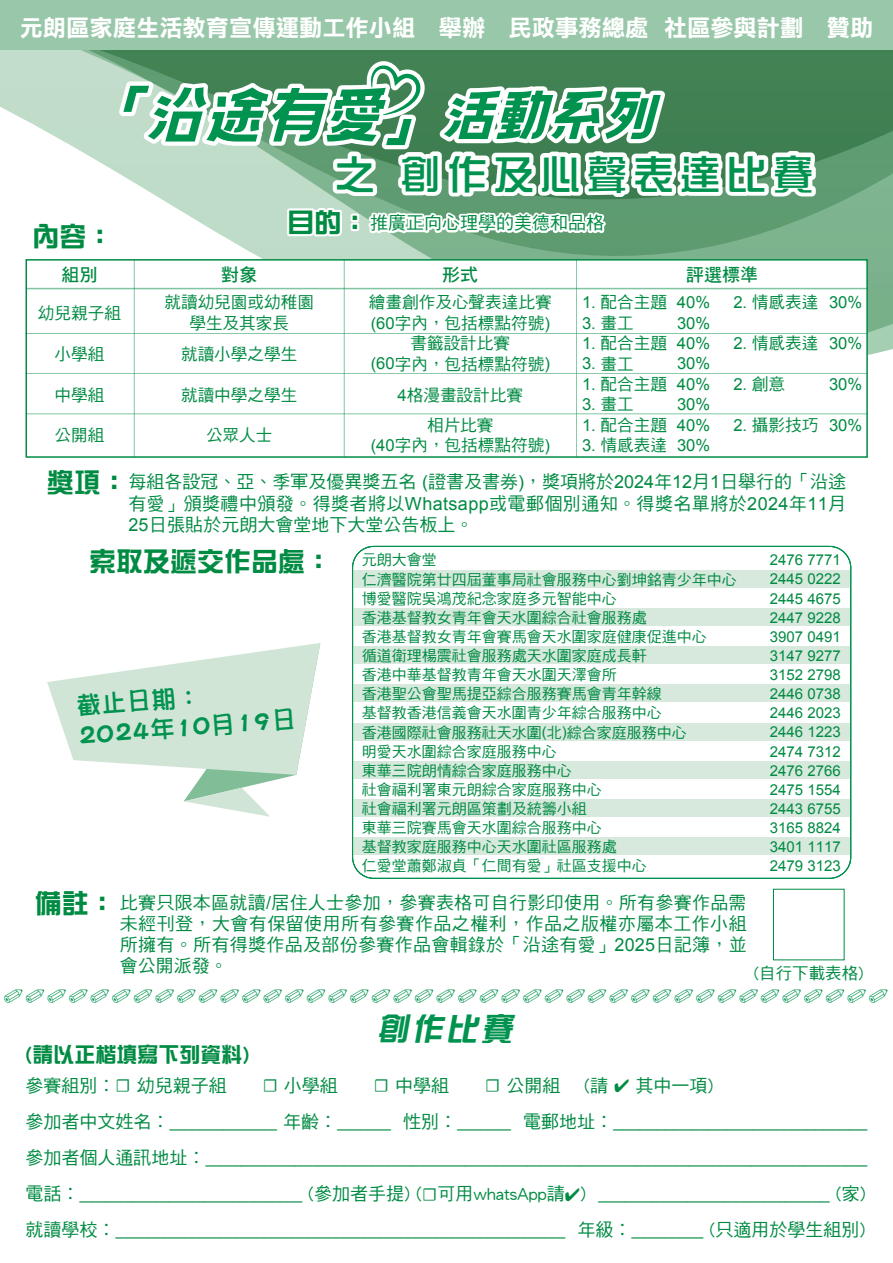
<style>
.page{position:relative;width:893px;height:1263px;background:#fff}
.page>*{position:absolute;margin:0;border:0;box-sizing:border-box;transform-origin:0 0}
.t1{font:italic 65.25px "bananaslipplus";color:#00934f;scale:1.14 1}
.t2{font:40.5px "DF Zong Yi Std W5";letter-spacing:.15em;color:#00934f}
.t3{font:italic 31.5px "DF Zong Yi Std W7";color:#00934f}
.t4{font:27px "DF Zong Yi Std W7";color:#008b43}
.t5{font:23.85px/29.5px "DFPOP1 Std W7";color:#00934f}
.t6{font:23.25px "DF Li Hei Std W7";color:#fff}
.t7{font:22.5px "Zapf Dingbats ITC";color:#00934f}
.t8{font:21px "DF Zong Yi Std W7";color:#008b43}
.t9{font:18px/21.3px "DF Hei Std W5";color:#008b43;text-align:justify}
.t10{font:18px "DF Hei Std W7";color:#008b43}
.t11{font:16.65px/20.4px "DF Hei Std W5";color:#008b43;text-align:center}
.t12{font:16.65px "Arial";color:#008b43}
.t13{font:16.5px "DF Hei Std W5";color:#008b43}
.t14{font:15px "DF Hei Std W5";color:#008b43}
.t15{font:15px "Arial";color:#008b43}
.s1{font-size:58.95px}
.s2{font-family:"DF Zong Yi Std W7";font-size:27px}
.s3{font-family:"DF Hei Std W5"}
.s4{font-family:"Arial"}
.s5{font-family:"Minion Pro"}
</style>
<div class="page">
<svg style="left:0;top:49px;width:893px;height:322px"></svg>
<div style="left:26px;top:259px;width:842px;height:199px;background:#fff;border:2px solid #008b43"></div>
<hr style="left:26px;top:333px;width:842px;height:1px;background:#008b43">
<hr style="left:26px;top:288px;width:842px;height:1px;background:#008b43">
<hr style="left:26px;top:373px;width:842px;height:1px;background:#008b43">
<hr style="left:26px;top:413px;width:842px;height:1px;background:#008b43">
<hr style="left:134px;top:260px;width:1px;height:197px;background:#008b43">
<hr style="left:344px;top:260px;width:1px;height:197px;background:#008b43">
<hr style="left:576px;top:260px;width:1px;height:197px;background:#008b43">
<div style="left:353px;top:570px;width:498px;height:18px;background:#d7e8dc"></div>
<div style="left:353px;top:608px;width:498px;height:18px;background:#d7e8dc"></div>
<div style="left:353px;top:646px;width:498px;height:18px;background:#d7e8dc"></div>
<div style="left:353px;top:684px;width:498px;height:18px;background:#d7e8dc"></div>
<div style="left:353px;top:722px;width:498px;height:18px;background:#d7e8dc"></div>
<div style="left:353px;top:761px;width:498px;height:18px;background:#d7e8dc"></div>
<div style="left:353px;top:799px;width:498px;height:18px;background:#d7e8dc"></div>
<div style="left:353px;top:837px;width:498px;height:18px;background:#d7e8dc"></div>
<div style="left:0;top:0;width:893px;height:49px;background:#98c8a9"></div>
<svg style="left:119px;top:61px;width:697px;height:136px"></svg>
<svg style="left:47px;top:643px;width:273px;height:174px"></svg>
<svg style="left:368px;top:212px;width:238px;height:21px"></svg>
<svg style="left:287px;top:208px;width:55px;height:28px"></svg>
<div style="left:351px;top:223px;width:8px;height:8px;background:#fff;border-radius:2px"></div>
<div style="left:351px;top:214px;width:8px;height:8px;background:#fff;border-radius:2px"></div>
<p class="t6" style="left:20px;top:15px;width:855px">元朗區家庭生活教育宣傳運動工作小組 舉辦 民政事務總處 社區參與計劃 贊助</p>
<h1 class="t1" style="left:85px;top:82px;width:517px">「沿途有愛」<span class="s1">活動系列</span></h1>
<h3 class="t4" style="left:33px;top:222px;width:82px">內容：</h3>
<h2 class="t2" style="left:334px;top:152px;width:481px">之 創作及心聲表達比賽</h2>
<p class="t9" style="left:287px;top:212px;width:318px"><span class="s2">目的：</span>推廣正向心理學的美德和品格</p>
<p class="t10" style="left:686px;top:264px;width:73px">評選標準</p>
<p class="t12" style="left:582px;top:291px;width:130px">1. <span class="s3">配合主題</span> 40%</p>
<p class="t12" style="left:733px;top:291px;width:130px">2. <span class="s3">情感表達</span> 30%</p>
<p class="t12" style="left:582px;top:312px;width:53px">3. <span class="s3">畫工</span></p>
<p class="t12" style="left:677px;top:312px;width:35px">30%</p>
<p class="t12" style="left:582px;top:332px;width:130px">1. <span class="s3">配合主題</span> 40%</p>
<p class="t12" style="left:733px;top:332px;width:130px">2. <span class="s3">情感表達</span> 30%</p>
<p class="t12" style="left:582px;top:353px;width:53px">3. <span class="s3">畫工</span></p>
<p class="t12" style="left:677px;top:353px;width:35px">30%</p>
<p class="t12" style="left:582px;top:373px;width:130px">1. <span class="s3">配合主題</span> 40%</p>
<p class="t12" style="left:733px;top:373px;width:53px">2. <span class="s3">創意</span></p>
<p class="t12" style="left:829px;top:373px;width:35px">30%</p>
<p class="t12" style="left:582px;top:394px;width:53px">3. <span class="s3">畫工</span></p>
<p class="t12" style="left:677px;top:394px;width:35px">30%</p>
<p class="t12" style="left:582px;top:414px;width:130px">1. <span class="s3">配合主題</span> 40%</p>
<p class="t12" style="left:733px;top:414px;width:130px">2. <span class="s3">攝影技巧</span> 30%</p>
<p class="t12" style="left:582px;top:434px;width:130px">3. <span class="s3">情感表達</span> 30%</p>
<p class="t9" style="left:128px;top:471px;width:719px;text-indent:-82px"><span class="s2">獎項︰</span>每組各設冠、亞、季軍及優異獎五名 <span class="s4">(</span>證書及書券<span class="s4">)</span>，獎項將於<span class="s4">2024</span>年<span class="s4">12</span>月<span class="s4">1</span>日舉行的「沿途有愛」頒獎禮中頒發。得獎者將以<span class="s4">Whatsapp</span>或電郵個別通知。得獎名單將於<span class="s4">2024</span>年<span class="s4">11</span>月<span class="s4">25</span>日張貼於元朗大會堂地下大堂公告板上。</p>
<h3 class="t4" style="left:89px;top:547px;width:245px">索取及遞交作品處︰</h3>
<p class="t10" style="left:62px;top:264px;width:37px">組別</p>
<p class="t10" style="left:221px;top:264px;width:37px">對象</p>
<p class="t10" style="left:442px;top:264px;width:37px">形式</p>
<p class="t11" style="left:164px;top:292px;width:151px">就讀幼兒園或幼稚園學生及其家長</p>
<p class="t11" style="left:181px;top:343px;width:118px">就讀小學之學生</p>
<p class="t11" style="left:181px;top:384px;width:118px">就讀中學之學生</p>
<p class="t11" style="left:206px;top:425px;width:68px">公眾人士</p>
<p class="t11" style="left:369px;top:292px;width:184px">繪畫創作及心聲表達比賽<span class="s4">(60</span>字內，包括標點符號<span class="s4">)</span>書籤設計比賽<br><span class="s4">(60</span>字內，包括標點符號<span class="s4">)</span></p>
<p class="t11" style="left:397px;top:379px;width:127px;line-height:30.2px"><span class="s4">4</span>格漫畫設計比賽相片比賽</p>
<p class="t11" style="left:371px;top:435px;width:181px"><span class="s4">(40</span>字內，包括標點符號<span class="s4">)</span></p>
<p class="t11" style="left:38px;top:302px;width:85px">幼兒親子組</p>
<p class="t11" style="left:55px;top:343px;width:51px">小學組</p>
<p class="t11" style="left:55px;top:384px;width:51px">中學組</p>
<p class="t11" style="left:55px;top:425px;width:51px">公開組</p>
<p class="t14" style="left:362px;top:552px;width:76px">元朗大會堂</p>
<p class="t15" style="left:770px;top:550px;width:72px">2476 7771</p>
<p class="t14" style="left:362px;top:571px;width:376px">仁濟醫院第廿四屆董事局社會服務中心劉坤銘青少年中心</p>
<p class="t15" style="left:770px;top:569px;width:72px">2445 0222</p>
<p class="t14" style="left:362px;top:590px;width:256px">博愛醫院吳鴻茂紀念家庭多元智能中心</p>
<p class="t15" style="left:770px;top:588px;width:72px">2445 4675</p>
<p class="t14" style="left:362px;top:609px;width:286px">香港基督教女青年會天水圍綜合社會服務處</p>
<p class="t15" style="left:770px;top:608px;width:72px">2447 9228</p>
<p class="t14" style="left:362px;top:628px;width:346px">香港基督教女青年會賽馬會天水圍家庭健康促進中心</p>
<p class="t15" style="left:770px;top:627px;width:72px">3907 0491</p>
<p class="t14" style="left:362px;top:647px;width:286px">循道衛理楊震社會服務處天水圍家庭成長軒</p>
<p class="t15" style="left:770px;top:646px;width:72px">3147 9277</p>
<p class="t14" style="left:362px;top:667px;width:256px">香港中華基督教青年會天水圍天澤會所</p>
<p class="t15" style="left:770px;top:665px;width:72px">3152 2798</p>
<p class="t14" style="left:362px;top:686px;width:301px">香港聖公會聖馬提亞綜合服務賽馬會青年幹線</p>
<p class="t15" style="left:770px;top:684px;width:72px">2446 0738</p>
<p class="t14" style="left:362px;top:705px;width:301px">基督教香港信義會天水圍青少年綜合服務中心</p>
<p class="t15" style="left:770px;top:703px;width:72px">2446 2023</p>
<p class="t14" style="left:362px;top:724px;width:326px">香港國際社會服務社天水圍<span class="s4">(</span>北<span class="s4">)</span>綜合家庭服務中心</p>
<p class="t15" style="left:770px;top:722px;width:72px">2446 1223</p>
<p class="t14" style="left:362px;top:743px;width:196px">明愛天水圍綜合家庭服務中心</p>
<p class="t15" style="left:770px;top:741px;width:72px">2474 7312</p>
<p class="t14" style="left:362px;top:762px;width:211px">東華三院朗情綜合家庭服務中心</p>
<p class="t15" style="left:770px;top:761px;width:72px">2476 2766</p>
<p class="t14" style="left:362px;top:781px;width:241px">社會福利署東元朗綜合家庭服務中心</p>
<p class="t15" style="left:770px;top:780px;width:72px">2475 1554</p>
<p class="t14" style="left:362px;top:800px;width:226px">社會福利署元朗區策劃及統籌小組</p>
<p class="t15" style="left:770px;top:799px;width:72px">2443 6755</p>
<p class="t14" style="left:362px;top:820px;width:241px">東華三院賽馬會天水圍綜合服務中心</p>
<p class="t15" style="left:770px;top:818px;width:72px">3165 8824</p>
<p class="t14" style="left:362px;top:839px;width:256px">基督教家庭服務中心天水圍社區服務處</p>
<p class="t15" style="left:770px;top:837px;width:72px">3401 1117</p>
<p class="t14" style="left:362px;top:858px;width:286px">仁愛堂蕭鄭淑貞「仁間有愛」社區支援中心</p>
<p class="t15" style="left:770px;top:856px;width:72px">2479 3123</p>
<h3 class="t5" style="left:76px;top:690px;width:219px;rotate:-4deg">截止日期︰<br>2024年10月19日</h3>
<h3 class="t4" style="left:35px;top:889px;width:83px">備註︰</h3>
<p class="t9" style="left:120px;top:891px;width:628px">比賽只限本區就讀<span class="s4">/</span>居住人士參加，參賽表格可自行影印使用。所有參賽作品需未經刊登，大會有保留使用所有參賽作品之權利，作品之版權亦屬本工作小組所擁有。所有得獎作品及部份參賽作品會輯錄於「沿途有愛」<span class="s4">2025</span>日記簿，並會公開派發。</p>
<p class="t13" style="left:754px;top:964px;width:111px">(自行下載表格)</p>
<p class="t7" style="left:3px;top:986px;width:887px">✐✐✐✐✐✐✐✐✐✐✐✐✐✐✐✐✐✐✐✐✐✐✐✐✐✐✐✐✐✐✐✐✐✐✐✐✐✐✐✐✐</p>
<p class="t8" style="left:26px;top:1043px;width:225px">(請以正楷填寫下列資料)</p>
<h3 class="t3" style="left:377px;top:1011px;width:143px">創作比賽</h3>
<p class="t9" style="left:26px;top:1074px;width:203px">參賽組別︰<span class="s5">☐</span> 幼兒親子組</p>
<p class="t9" style="left:263px;top:1074px;width:77px"><span class="s5">☐</span> 小學組</p>
<p class="t9" style="left:374px;top:1074px;width:77px"><span class="s5">☐</span> 中學組</p>
<p class="t9" style="left:485px;top:1074px;width:77px"><span class="s5">☐</span> 公開組</p>
<p class="t9" style="left:26px;top:1067px;width:844px;line-height:36.2px;text-align:left;text-indent:559px">(請 ✔ 其中一項)<br>參加者中文姓名︰____________ 年齡︰______ 性別︰______ 電郵地址︰_____________________________參加者個人通訊地址︰__________________________________________________________________________電話︰_________________________ (參加者手提) (<span class="s5">☐</span>可用whatsApp請✔) __________________________ (家)就讀學校︰__________________________________________________ 年級︰________ (只適用於學生組別)</p>
</div>
